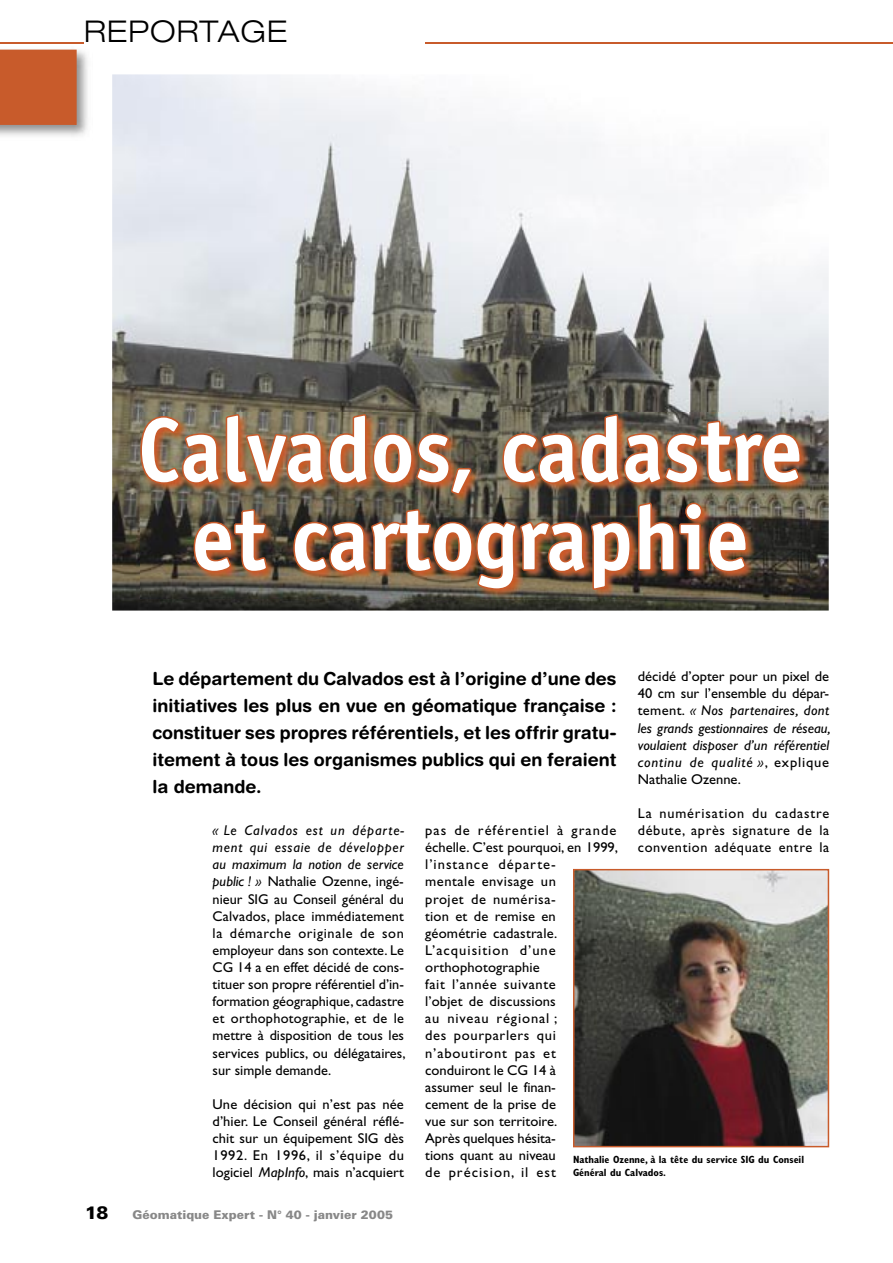
<style>
.page{position:relative;width:893px;height:1263px;background:#fff}
.page>*{position:absolute;margin:0;border:0;box-sizing:border-box;transform-origin:0 0}
.t1{font:700 90px/88.5px "Officina Sans";color:#fff;text-align:center;scale:.95 1}
.t2{font:300 expanded 30px "Helvetica Neue";letter-spacing:.025em;color:#000}
.t3{font:700 18px/27px "Helvetica Rounded";color:#000;text-align:justify}
.t4{font:900 18px "Univers";color:#000}
.t5{font:14.25px/17.1px "Gill Sans";letter-spacing:.015em;color:#000;text-align:justify}
.t6{font:italic 14.25px/17.1px "Gill Sans";letter-spacing:.005em;color:#000;text-align:justify}
.t7{font:900 12px "Univers";color:#888}
.t8{font:700 condensed 10.5px/12.6px "Gill Sans";color:#000}
.s1{font-style:normal}
.s2{font-style:italic}
</style>
<div class="page">
<hr style="left:425px;top:42px;width:468px;height:1px;background:#c85b2b">
<hr style="left:0;top:42px;width:84px;height:1px;background:#c85b2b">
<img style="left:0;top:49px;width:88px;height:88px">
<div style="left:0;top:50px;width:76px;height:74px;background:#c85b2b"></div>
<hr style="left:0;top:123px;width:76px;height:2px;background:#c85b2b">
<hr style="left:75px;top:50px;width:2px;height:74px;background:#c85b2b">
<img style="left:112px;top:74px;width:717px;height:537px">
<img style="left:140px;top:413px;width:670px;height:186px">
<img style="left:139px;top:413px;width:663px;height:178px">
<img style="left:574px;top:870px;width:254px;height:276px">
<hr style="left:573px;top:870px;width:1px;height:276px;background:#c85b2b">
<hr style="left:574px;top:1146px;width:254px;height:1px;background:#c85b2b">
<hr style="left:828px;top:870px;width:1px;height:276px;background:#c85b2b">
<hr style="left:574px;top:869px;width:254px;height:1px;background:#c85b2b">
<h2 class="t2" style="left:84px;top:13px;width:205px">REPORTAGE</h2>
<h1 class="t1" style="left:138px;top:405px;width:702px">Calvados, cadastre et cartographie</h1>
<p class="t3" style="left:152px;top:665px;width:466px">Le département du Calvados est à l’origine d’une des initiatives les plus en vue en géomatique française : constituer ses propres référentiels, et les offrir gratu&shy;itement à tous les organismes publics qui en feraient la demande.</p>
<p class="t6" style="left:638px;top:668px;width:194px"><span class="s1">décidé d’opter pour un pixel de 40 cm sur l’ensemble du dépar&shy;tement.</span> « Nos partenaires, dont les grands gestionnaires de réseau, voulaient disposer d’un référentiel continu de qualité »<span class="s1">, explique Nathalie Ozenne.</span></p>
<p class="t5" style="left:638px;top:805px;width:193px">La numérisation du cadastre débute, après signature de la convention adéquate entre la</p>
<p class="t5" style="left:425px;top:822px;width:194px;text-align:left">pas de référentiel à grande échelle. C’est pourquoi, en 1999, l’instance départe-<br>mentale envisage un<br>projet de numérisa-<br>tion et de remise en géométrie cadastrale.<br>L’acquisition d’une orthophotographie<br>fait l’année suivante<br>l’objet de discussions<br>au niveau régional ;<br>des pourparlers qui n’aboutiront pas et conduiront le CG 14 à<br>assumer seul le finan-<br>cement de la prise de<br>vue sur son territoire.<br>Après quelques hésita-<br>tions quant au niveau<br>de précision, il est</p>
<p class="t5" style="left:213px;top:822px;width:194px"><span class="s2">« Le Calvados est un départe&shy;ment qui essaie de développer au maximum la notion de service public ! »</span> Nathalie Ozenne, ingé&shy;nieur SIG au Conseil général du Calvados, place immédiatement la démarche originale de son employeur dans son contexte. Le CG 14 a en effet décidé de cons&shy;tituer son propre référentiel d’in&shy;formation géographique, cadastre et orthophotographie, et de le mettre à disposition de tous les services publics, ou délégataires, sur simple demande.</p>
<p class="t5" style="left:213px;top:1095px;width:193px">Une décision qui n’est pas née d’hier. Le Conseil général réflé&shy;chit sur un équipement SIG dès 1992. En 1996, il s’équipe du logiciel <span class="s2">MapInfo</span>, mais n’acquiert</p>
<p class="t8" style="left:573px;top:1153px;width:233px">Nathalie Ozenne, à la tête du service SIG du Conseil<br>Général du Calvados.</p>
<p class="t4" style="left:85px;top:1201px;width:25px">18</p>
<p class="t7" style="left:132px;top:1207px;width:262px">Géomatique Expert - N° 40 - janvier 2005</p>
</div>
